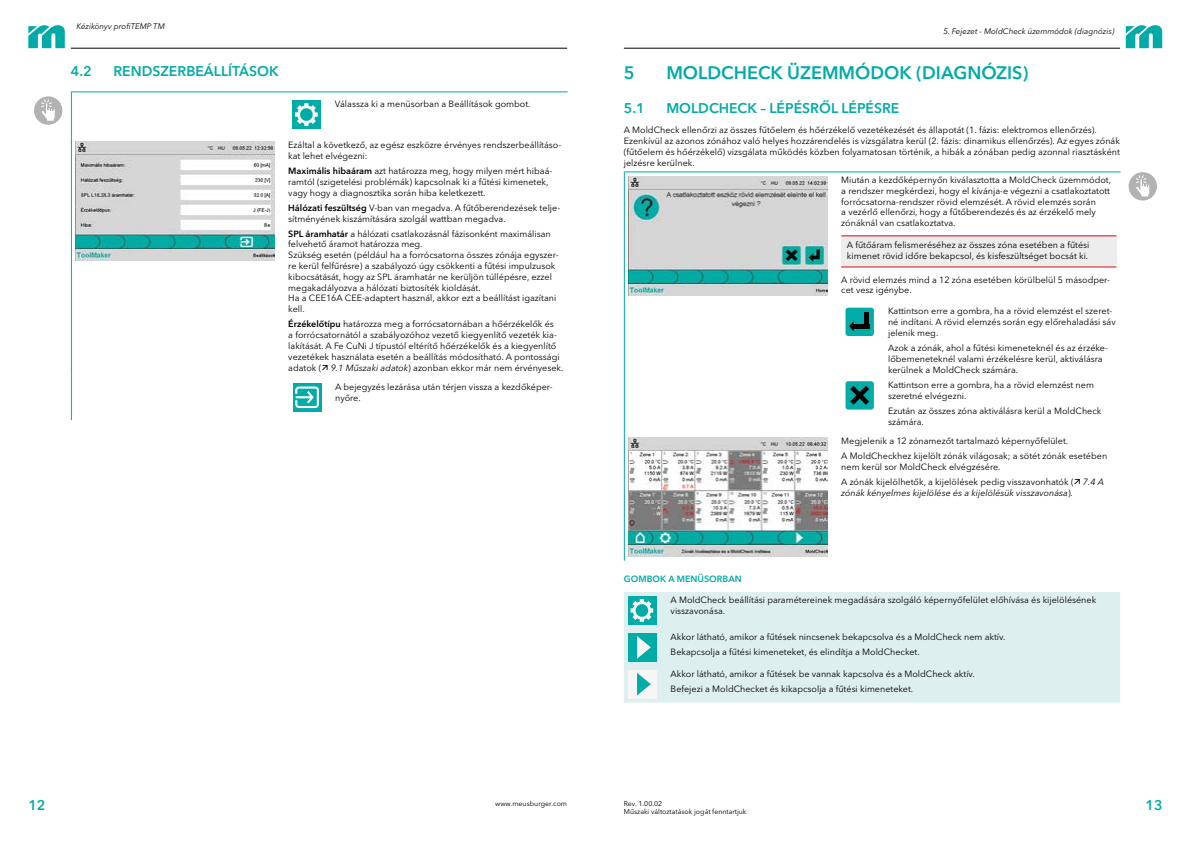
<style>
.page{position:relative;width:1191px;height:842px;background:#fff}
.page>*{position:absolute;margin:0;border:0;box-sizing:border-box;transform-origin:0 0}
.t1{font:600 18px "Avenir Next W1 G";color:#00aba7}
.t2{font:600 14px "Avenir Next W1 G";color:#00aba7}
.t3{font:9px/10.8px "Avenir Next W1 G";color:#000}
.t4{font:italic 9px "Avenir Next W1 G";color:#000}
.t5{font:600 9px "Avenir Next W1 G";color:#00aba7}
.t6{font:italic 8px "Avenir Next W1 G";color:#000}
.t7{font:7px/8.4px "Avenir Next W1 G";color:#000}
.s1{font-weight:600}
.s2{font-style:italic}
.s3{font-style:normal}
</style>
<div class="page">
<hr style="left:71px;top:48px;width:496px;height:1px;background:#000">
<hr style="left:624px;top:48px;width:496px;height:1px;background:#000">
<svg style="left:28px;top:25px;width:37px;height:23px"></svg>
<svg style="left:1125px;top:25px;width:37px;height:23px"></svg>
<hr style="left:71px;top:91px;width:213px;height:1px;background:#00aba7">
<hr style="left:71px;top:92px;width:1px;height:45px;background:#00aba7">
<hr style="left:284px;top:91px;width:283px;height:1px;background:#00aba7">
<hr style="left:71px;top:137px;width:1px;height:238px;background:#00aba7">
<hr style="left:71px;top:375px;width:1px;height:45px;background:#00aba7">
<div style="left:292px;top:100px;width:29px;height:29px;background:#00aca7"></div>
<svg style="left:295px;top:103px;width:23px;height:23px"></svg>
<img style="left:76px;top:141px;width:198px;height:120px">
<div style="left:293px;top:383px;width:28px;height:29px;background:#00aca7"></div>
<div style="left:295px;top:386px;width:24px;height:22px;background:#00aca7;border:2px solid #fff;border-radius:3px"></div>
<svg style="left:296px;top:389px;width:19px;height:17px"></svg>
<div style="left:34px;top:96px;width:28px;height:29px;background:#b3b2b2;border-radius:50%"></div>
<svg style="left:41px;top:99px;width:14px;height:22px"></svg>
<hr style="left:624px;top:171px;width:213px;height:1px;background:#00aba7">
<hr style="left:624px;top:172px;width:1px;height:261px;background:#00aba7">
<hr style="left:837px;top:171px;width:283px;height:1px;background:#00aba7">
<hr style="left:624px;top:433px;width:1px;height:128px;background:#00aba7">
<img style="left:628px;top:176px;width:199px;height:119px">
<div style="left:841px;top:236px;width:275px;height:31px;background:#ededed"></div>
<hr style="left:841px;top:267px;width:275px;height:1px;background:#e30613">
<hr style="left:841px;top:236px;width:275px;height:1px;background:#e30613">
<div style="left:845px;top:308px;width:29px;height:28px;background:#00aca7;border-radius:3px"></div>
<svg style="left:849px;top:322px;width:4px;height:9px"></svg>
<div style="left:864px;top:312px;width:5px;height:16px;background:#000"></div>
<hr style="left:853px;top:324px;width:16px;height:4px;background:#000">
<div style="left:845px;top:381px;width:29px;height:29px;background:#00aca7;border-radius:3px"></div>
<svg style="left:850px;top:386px;width:19px;height:19px"></svg>
<img style="left:628px;top:437px;width:199px;height:119px">
<div style="left:624px;top:592px;width:496px;height:111px;background:#deefef"></div>
<div style="left:628px;top:596px;width:28px;height:29px;background:#00aca7"></div>
<svg style="left:630px;top:599px;width:23px;height:23px"></svg>
<div style="left:628px;top:633px;width:28px;height:28px;background:#00aca7"></div>
<svg style="left:637px;top:636px;width:14px;height:23px"></svg>
<div style="left:628px;top:670px;width:28px;height:28px;background:#f6f6f6"></div>
<svg style="left:637px;top:673px;width:14px;height:22px"></svg>
<div style="left:1128px;top:172px;width:29px;height:29px;background:#b3b2b2;border-radius:50%"></div>
<svg style="left:1136px;top:175px;width:14px;height:22px"></svg>
<p class="t6" style="left:77px;top:22px;width:90px">Kézikönyv profiTEMP TM</p>
<h2 class="t2" style="left:71px;top:62px;width:22px">4.2</h2>
<h2 class="t2" style="left:113px;top:62px;width:167px">RENDSZERBEÁLLÍTÁSOK</h2>
<p class="t3" style="left:335px;top:99px;width:197px">Válassza ki a menüsorban a Beállítások gombot.</p>
<p class="t3" style="left:288px;top:140px;width:274px">Ezáltal a következő, az egész eszközre érvényes rendszerbeállításo&shy;kat lehet elvégezni:</p>
<p class="t3" style="left:288px;top:166px;width:265px"><span class="s1">Maximális hibaáram</span> azt határozza meg, hogy milyen mért hibaá&shy;ramtól (szigetelési problémák) kapcsolnak ki a fűtési kimenetek, vagy hogy a diagnosztika során hiba keletkezett.</p>
<p class="t3" style="left:288px;top:202px;width:273px"><span class="s1">Hálózati feszültség</span> V-ban van megadva. A fűtőberendezések telje&shy;sítményének kiszámítására szolgál wattban megadva.</p>
<p class="t3" style="left:288px;top:228px;width:272px"><span class="s1">SPL áramhatár</span> a hálózati csatlakozásnál fázisonként maximálisan felvehető áramot határozza meg.<br>Szükség esetén (például ha a forrócsatorna összes zónája egyszer&shy;re kerül felfűrésre) a szabályozó úgy csökkenti a fűtési impulzusok kibocsátását, hogy az SPL áramhatár ne kerüljön túllépésre, ezzel megakadályozva a hálózati biztosíték kioldását.<br>Ha a CEE16A CEE-adaptert használ, akkor ezt a beállítást igazítani kell.</p>
<p class="t3" style="left:288px;top:319px;width:277px"><span class="s1">Érzékelőtípu</span> határozza meg a forrócsatornában a hőérzékelők és<br>a forrócsatornától a szabályozóhoz vezető kiegyenlítő vezeték kia&shy;lakítását. A Fe CuNi J típustól eltérítő hőérzékelők és a kiegyenlítő vezetékek használata esetén a beállítás módosítható. A pontossági adatok ( <span class="s2">9.1 Műszaki adatok</span>) azonban ekkor már nem érvényesek.</p>
<p class="t3" style="left:335px;top:382px;width:219px">A bejegyzés lezárása után térjen vissza a kezdőképer&shy;nyőre.</p>
<p class="t6" style="left:943px;top:27px;width:172px">5. Fejezet - MoldCheck üzemmódok (diagnózis)</p>
<h1 class="t1" style="left:624px;top:62px;width:12px">5</h1>
<h1 class="t1" style="left:666px;top:62px;width:364px">MOLDCHECK ÜZEMMÓDOK (DIAGNÓZIS)</h1>
<h2 class="t2" style="left:624px;top:99px;width:22px">5.1</h2>
<h2 class="t2" style="left:666px;top:99px;width:235px">MOLDCHECK – LÉPÉSRŐL LÉPÉSRE</h2>
<p class="t3" style="left:624px;top:125px;width:498px">A MoldCheck ellenőrzi az összes fűtőelem és hőérzékelő vezetékezését és állapotát (1. fázis: elektromos ellenőrzés).<br>Ezenkívül az azonos zónához való helyes hozzárendelés is vizsgálatra kerül (2. fázis: dinamikus ellenőrzés). Az egyes zónák (fűtőelem és hőérzékelő) vizsgálata működés közben folyamatosan történik, a hibák a zónában pedig azonnal riasztásként jelzésre kerülnek.</p>
<p class="t3" style="left:841px;top:174px;width:271px">Miután a kezdőképernyőn kiválasztotta a MoldCheck üzemmódot, a rendszer megkérdezi, hogy el kívánja-e végezni a csatlakoztatott forrócsatorna-rendszer rövid elemzését. A rövid elemzés során<br>a vezérlő ellenőrzi, hogy a fűtőberendezés és az érzékelő mely zónáknál van csatlakoztatva.</p>
<p class="t3" style="left:847px;top:240px;width:244px">A fűtőáram felismeréséhez az összes zóna esetében a fűtési kimenet rövid időre bekapcsol, és kisfeszültséget bocsát ki.</p>
<p class="t3" style="left:841px;top:274px;width:270px">A rövid elemzés mind a 12 zóna esetében körülbelül 5 másodper&shy;cet vesz igénybe.</p>
<p class="t3" style="left:888px;top:306px;width:229px">Kattintson erre a gombra, ha a rövid elemzést el szeret&shy;né indítani. A rövid elemzés során egy előrehaladási sáv jelenik meg.</p>
<p class="t3" style="left:888px;top:343px;width:221px">Azok a zónák, ahol a fűtési kimeneteknél és az érzéke&shy;lőbemeneteknél valami érzékelésre kerül, aktiválásra kerülnek a MoldCheck számára.</p>
<p class="t3" style="left:888px;top:379px;width:207px">Kattintson erre a gombra, ha a rövid elemzést nem szeretné elvégezni.</p>
<p class="t3" style="left:888px;top:405px;width:215px">Ezután az összes zóna aktiválásra kerül a MoldCheck számára.</p>
<p class="t3" style="left:841px;top:434px;width:267px;line-height:15px">Megjelenik a 12 zónamezőt tartalmazó képernyőfelület.<br>A MoldCheckhez kijelölt zónák világosak; a sötét zónák esetében</p>
<p class="t3" style="left:841px;top:459px;width:264px;line-height:15px">nem kerül sor MoldCheck elvégzésére.<br>A zónák kijelölhetők, a kijelölések pedig visszavonhatók ( <span class="s2">7.4 A</span></p>
<p class="t4" style="left:841px;top:487px;width:233px">zónák kényelmes kijelölése és a kijelölésük visszavonása<span class="s3">)</span>.</p>
<p class="t5" style="left:624px;top:573px;width:119px">GOMBOK A MENÜSORBAN</p>
<p class="t3" style="left:670px;top:594px;width:427px">A MoldCheck beállítási paramétereinek megadására szolgáló képernyőfelület előhívása és kijelölésének visszavonása.</p>
<p class="t3" style="left:670px;top:629px;width:336px;line-height:15px">Akkor látható, amikor a fűtések nincsenek bekapcsolva és a MoldCheck nem aktív.<br>Bekapcsolja a fűtési kimeneteket, és elindítja a MoldChecket.</p>
<p class="t3" style="left:670px;top:666px;width:306px;line-height:15px">Akkor látható, amikor a fűtések be vannak kapcsolva és a MoldCheck aktív.<br>Befejezi a MoldChecket és kikapcsolja a fűtési kimeneteket.</p>
<h2 class="t2" style="left:28px;top:797px;width:19px">12</h2>
<h2 class="t2" style="left:1145px;top:797px;width:19px">13</h2>
<p class="t7" style="left:495px;top:799px;width:73px">www.meusburger.com</p>
<p class="t7" style="left:624px;top:799px;width:124px">Rev. 1.00.02<br>Műszaki változtatások jogát fenntartjuk</p>
</div>
